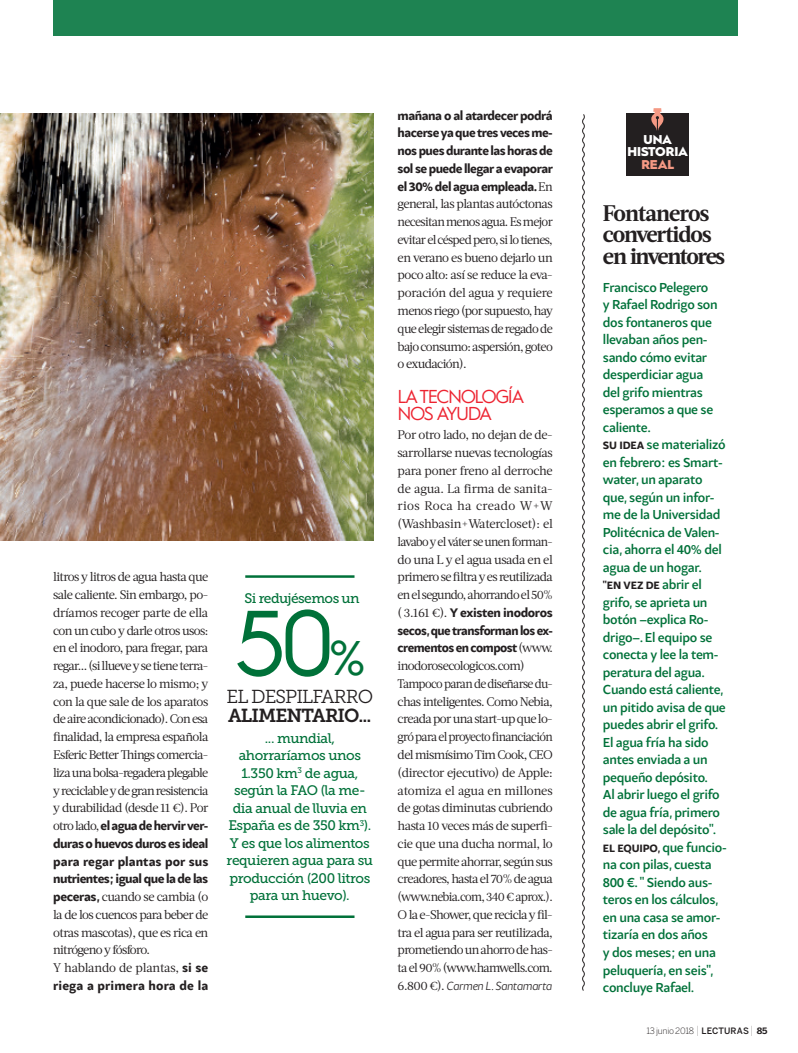
<style>
.page{position:relative;width:798px;height:1053px;background:#fff}
.page>*{position:absolute;margin:0;border:0;box-sizing:border-box;transform-origin:0 0}
.t1{font:92.5px "Hurme Geometric Sans 1";color:#007139}
.t2{font:700 22.5px/21.2px "Acta";letter-spacing:-.055em;color:#231f20}
.t3{font:18.75px "Hurme Geometric Sans 1";letter-spacing:-.08em;color:#ed2431}
.t4{font:18.75px "Museo Slab 700";letter-spacing:-.05em;color:#231f20}
.t5{font:18.75px "Museo Slab 300";letter-spacing:-.05em;color:#231f20}
.t6{font:500 13.75px/17.5px "Samo Sans Pro";letter-spacing:-.025em;color:#007139}
.t7{font:13.75px/17.5px "Museo Slab 500";letter-spacing:-.03em;color:#007139;text-align:center}
.t8{font:700 13.12px/17.8px "Samo Sans Pro";letter-spacing:-.04em;color:#231f20;text-align:justify}
.t9{font:700 13.12px "Samo Sans Pro";letter-spacing:.005em;color:#231f20}
.t10{font:900 12.75px/12.5px "Hurme Geometric Sans 1";letter-spacing:-.01em;color:#fff;text-align:center}
.t11{font:12.5px/17.8px "Acta";letter-spacing:-.05em;color:#231f20;text-align:justify}
.t12{font:12.5px/17.8px "Acta";letter-spacing:-.05em;color:#231f20;text-align:justify;scale:.96 1}
.t13{font:12.5px "Acta";letter-spacing:-.015em;color:#231f20}
.t14{font:700 11.25px "Samo Sans Pro";letter-spacing:-.01em;color:#231f20}
._7_Foliado{font:300 8.75px "Benton Sans";letter-spacing:-.03em;color:#231f20}
.s1{font-family:"Acta";font-weight:400;font-size:12.5px}
.s2{font-family:"Samo Sans Pro";font-weight:700;font-size:13.12px}
.s3{font-size:48.75px}
.s4{font-family:"Samo Sans Pro";font-weight:300;font-style:italic}
.s5{color:#f59984}
.s6{font-weight:700;font-size:11.25px;color:#231f20}
.s7{font-weight:500;font-size:13.75px;color:#007139}
.s8{font-weight:100;font-size:13.75px}
.s9{font-weight:500}
.s10{font-weight:700}
</style>
<div class="page">
<svg style="left:582px;top:114px;width:3px;height:877px"></svg>
<div style="left:626px;top:113px;width:62px;height:63px;background:#231f20"></div>
<svg style="left:651px;top:108px;width:12px;height:22px"></svg>
<img style="left:0;top:113px;width:373px;height:428px">
<div style="left:53px;top:0;width:684px;height:35px;background:#1e8352"></div>
<hr style="left:245px;top:575px;width:109px;height:2px;background:#007139">
<hr style="left:245px;top:915px;width:109px;height:2px;background:#007139">
<p class="t11" style="left:53px;top:568px;width:157px">litros y litros de agua hasta que sale caliente. Sin embargo, po&shy;dríamos recoger parte de ella con un cubo y darle otros usos: en el inodoro, para fregar, para regar... (si llueve y se tiene terra&shy;za, puede hacerse lo mismo; y con la que sale de los aparatos de aire acondicionado). Con esa finalidad, la empresa española Esferic Better Things comercia&shy;liza una bolsa-regadera plegable y reciclable y de gran resistencia y durabilidad (desde 11 €). Por</p>
<p class="t8" style="left:53px;top:816px;width:157px"><span class="s1">otro lado,</span> el agua de hervir ver&shy;duras o huevos duros es ideal para regar plantas por sus nutrientes; igual que la de las</p>
<p class="t11" style="left:53px;top:887px;width:157px"><span class="s2">peceras,</span> cuando se cambia (o la de los cuencos para beber de otras mascotas), que es rica en nitrógeno y fósforo.</p>
<p class="t13" style="left:53px;top:960px;width:157px">Y hablando de plantas, <span class="s2">si se</span></p>
<p class="t9" style="left:53px;top:977px;width:156px">riega a primera hora de la</p>
<p class="t7" style="left:244px;top:589px;width:117px">Si redujésemos un</p>
<p class="t1" style="left:234px;top:578px;width:132px">50<span class="s3">%</span></p>
<p class="t5" style="left:226px;top:686px;width:148px">EL DESPILFARRO</p>
<p class="t4" style="left:228px;top:704px;width:145px">ALIMENTARIO...</p>
<p class="t7" style="left:226px;top:729px;width:148px">... mundial, ahorraríamos unos<br>1.350 km<sup>3</sup> de agua, según la FAO (la me&shy;dia anual de lluvia en<br>España es de 350 km<sup>3</sup>).<br>Y es que los alimentos requieren agua para su producción (200 litros para un huevo).</p>
<p class="t8" style="left:397px;top:106px;width:157px">mañana o al atardecer podrá hacerse ya que tres veces me&shy;nos pues durante las horas de sol se puede llegar a evaporar el 30% del agua empleada. <span class="s1">En</span></p>
<p class="t11" style="left:397px;top:195px;width:157px">general, las plantas autóctonas necesitan menos agua. Es mejor evitar el césped pero, si lo tienes, en verano es bueno dejarlo un poco alto: así se reduce la eva&shy;poración del agua y requiere menos riego (por supuesto, hay que elegir sistemas de regado de bajo consumo: aspersión, goteo o exudación).</p>
<p class="t3" style="left:397px;top:383px;width:128px">LA TECNOLOGÍA</p>
<p class="t3" style="left:397px;top:400px;width:96px">NOS AYUDA</p>
<p class="t11" style="left:397px;top:426px;width:157px">Por otro lado, no dejan de de&shy;sarrollarse nuevas tecnologías para poner freno al derroche de agua. La firma de sanita&shy;rios Roca ha creado W+W (Washbasin+Watercloset): el lavabo y el váter se unen forman&shy;do una L y el agua usada en el primero se filtra y es reutilizada en el segundo, ahorrando el 50%</p>
<p class="t8" style="left:397px;top:603px;width:157px"><span class="s1">( 3.161 €).</span> Y existen inodoros secos, que transforman los ex&shy;crementos en compost <span class="s1">(www.</span></p>
<p class="t11" style="left:397px;top:657px;width:128px">inodorosecologicos.com)</p>
<p class="t12" style="left:397px;top:674px;width:163px">Tampoco paran de diseñarse du&shy;chas inteligentes. Como Nebia, creada por una start-up que lo&shy;gró para el proyecto financiación del mismísimo Tim Cook, CEO (director ejecutivo) de Apple: atomiza el agua en millones de gotas diminutas cubriendo hasta 10 veces más de superfi&shy;cie que una ducha normal, lo que permite ahorrar, según sus creadores, hasta el 70% de agua (www.nebia.com, 340 € aprox.).<br>O la e-Shower, que recicla y fil&shy;tra el agua para ser reutilizada, prometiendo un ahorro de has&shy;ta el 90% (www.hamwells.com.<br>6.800 €). <span class="s4">Carmen L. Santamarta</span></p>
<p class="t10" style="left:643px;top:132px;width:30px">UNA</p>
<p class="t10" style="left:627px;top:145px;width:62px">HISTORIA<br><span class="s5">REAL</span></p>
<p class="t2" style="left:602px;top:203px;width:124px">Fontaneros convertidos en inventores</p>
<p class="t6" style="left:602px;top:278px;width:124px">Francisco Pelegero<br>y Rafael Rodrigo son dos fontaneros que llevaban años pen&shy;sando cómo evitar desperdiciar agua<br>del grifo mientras esperamos a que se caliente.<br><span class="s6">SU IDEA</span> se materializó en febrero: es Smart&shy;water, un aparato que, según un infor&shy;me de la Universidad<br>Politécnica de Valen&shy;cia, ahorra el 40% del agua de un hogar.</p>
<p class="t14" style="left:602px;top:578px;width:100px">"EN VEZ DE <span class="s7">abrir el</span></p>
<p class="t6" style="left:602px;top:593px;width:124px">grifo, se aprieta un botón –explica Ro&shy;drigo–. El equipo se conecta y lee la tem&shy;peratura del agua.<br>Cuando está caliente, un pitido avisa de que puedes abrir el grifo.<br>El agua fría ha sido antes enviada a un pequeño depósito.<br>Al abrir luego el grifo de agua fría, primero sale la del depósito".</p>
<p class="t6" style="left:602px;top:838px;width:125px"><span class="s6">EL EQUIPO,</span> que funcio&shy;na con pilas, cuesta<br>800 €. " Siendo aus&shy;teros en los cálculos, en una casa se amor&shy;tizaría en dos años<br>y dos meses; en una peluquería, en seis", concluye Rafael.</p>
<p class="_7_Foliado" style="left:646px;top:1025px;width:122px">13 junio 2018 <span class="s8">I</span> <span class="s9">LECTURAS</span> <span class="s8">I</span> <span class="s10">85</span></p>
</div>
